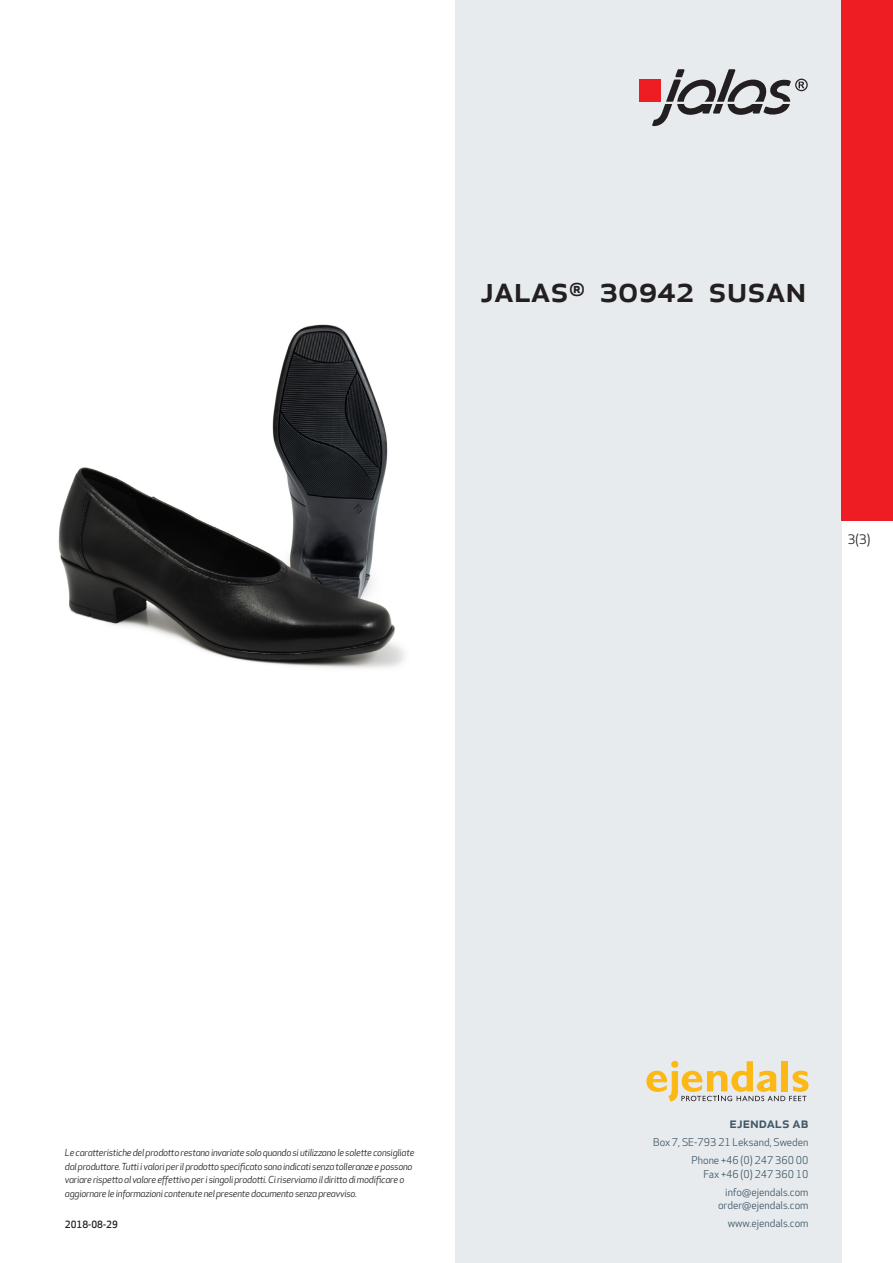
<style>
.page{position:relative;width:893px;height:1263px;background:#fff}
.page>*{position:absolute;margin:0;border:0;box-sizing:border-box;transform-origin:0 0}
.prodname{font:500 36px "Apex New";color:#231f20}
.t1{font:500 15px "Apex New";color:#405968}
.t2{font:12.75px "Apex New";color:#231f20}
.t3{font:10.5px/18px "Apex New";color:#405968;text-align:right}
.t4{font:500 9.75px "Apex New";color:#231f20}
.t5{font:italic 9.45px/13.5px "Apex New";letter-spacing:-.025em;color:#231f20}
</style>
<div class="page">
<div style="left:455px;top:0;width:387px;height:1263px;background:#e8ebee"></div>
<svg style="left:646px;top:1061px;width:162px;height:40px"></svg>
<img style="left:58px;top:324px;width:347px;height:344px">
<div style="left:842px;top:0;width:51px;height:520px;background:#ee1d23"></div>
<div style="left:639px;top:80px;width:22px;height:22px;background:#ee1d23"></div>
<svg style="left:652px;top:69px;width:156px;height:57px"></svg>
<p class="prodname" style="left:480px;top:265px;width:327px">JALAS<sup>®</sup> 30942 SUSAN</p>
<h3 class="t2" style="left:848px;top:531px;width:24px">3(3)</h3>
<p class="t5" style="left:65px;top:1146px;width:351px">Le caratteristiche del prodotto restano invariate solo quando si utilizzano le solette consigliate dal produttore. Tutti i valori per il prodotto specificato sono indicati senza tolleranze e possono variare rispetto al valore effettivo per i singoli prodotti. Ci riserviamo il diritto di modificare o aggiornare le informazioni contenute nel presente documento senza preavviso.</p>
<p class="t4" style="left:65px;top:1218px;width:54px">2018-08-29</p>
<h2 class="t1" style="left:729px;top:1113px;width:80px">ejendals ab</h2>
<p class="t3" style="left:653px;top:1133px;width:157px">Box 7, SE-793 21 Leksand, Sweden<br>Phone +46 (0) 247 360 00</p>
<p class="t3" style="left:703px;top:1165px;width:107px">Fax +46 (0) 247 360 10 info@ejendals.com</p>
<p class="t3" style="left:718px;top:1196px;width:92px">order@ejendals.com</p>
<p class="t3" style="left:728px;top:1215px;width:82px">www.ejendals.com</p>
</div>
